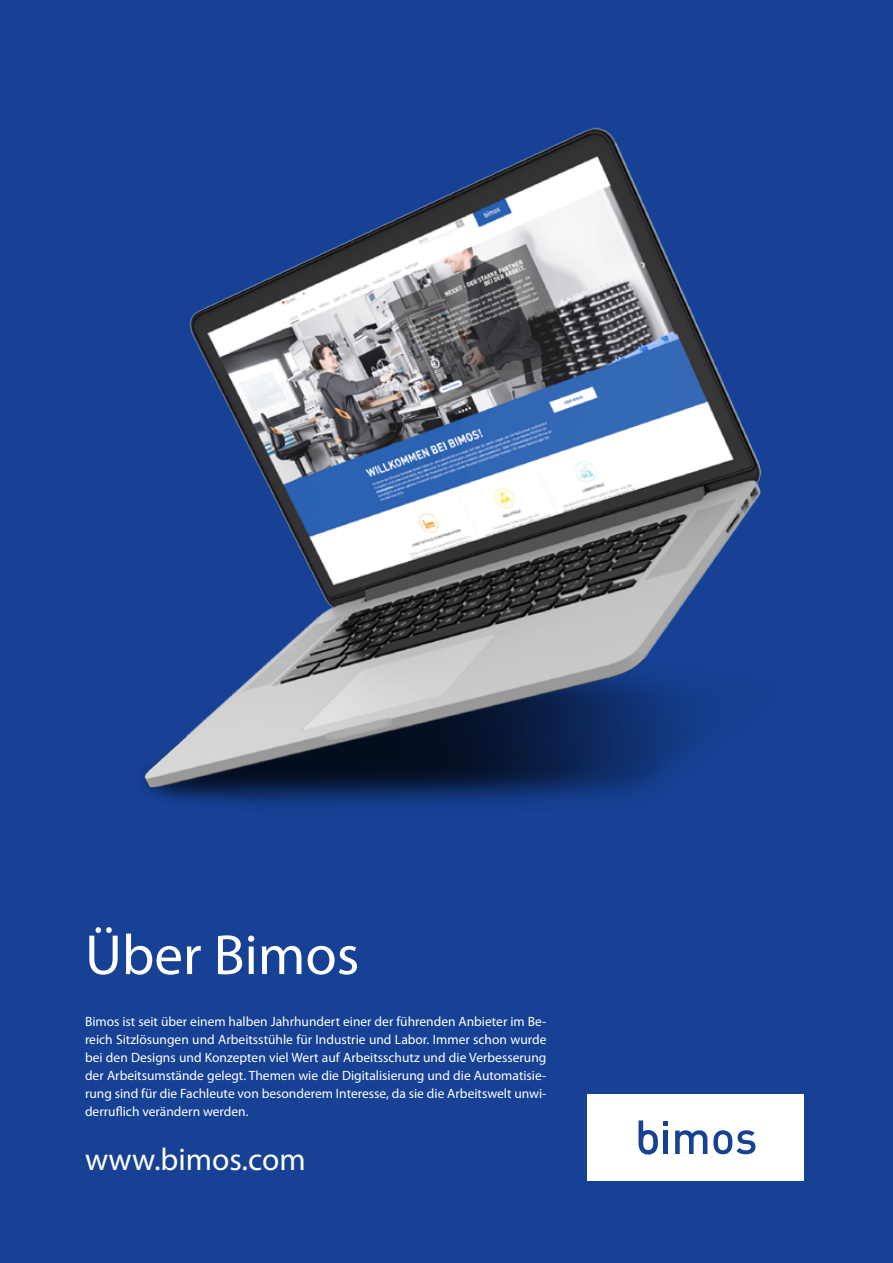
<style>
.page{position:relative;width:893px;height:1263px;background:#164194}
.page>*{position:absolute;margin:0;border:0;box-sizing:border-box;transform-origin:0 0}
.t1{font:57px "Myriad Pro";color:#fff}
.t2{font:31.5px "Myriad Pro";color:#fff}
.t3{font:13.5px/18px "Myriad Pro";color:#fff;text-align:justify}
</style>
<div class="page">
<div style="left:587px;top:1094px;width:217px;height:87px;background:#fff"></div>
<svg style="left:675px;top:1130px;width:32px;height:24px"></svg>
<svg style="left:638px;top:1120px;width:30px;height:34px"></svg>
<svg style="left:713px;top:1130px;width:42px;height:24px"></svg>
<img style="left:144px;top:127px;width:618px;height:678px">
<h1 class="t1" style="left:85px;top:920px;width:276px">Über Bimos</h1>
<p class="t3" style="left:85px;top:1012px;width:463px">Bimos ist seit über einem halben Jahrhundert einer der führenden Anbieter im Be&shy;reich Sitzlösungen und Arbeitsstühle für Industrie und Labor. Immer schon wurde bei den Designs und Konzepten viel Wert auf Arbeitsschutz und die Verbesserung der Arbeitsumstände gelegt. Themen wie die Digitalisierung und die Automatisie&shy;rung sind für die Fachleute von besonderem Interesse, da sie die Arbeitswelt unwi&shy;derruflich verändern werden.</p>
<h2 class="t2" style="left:85px;top:1140px;width:222px">www.bimos.com</h2>
</div>
